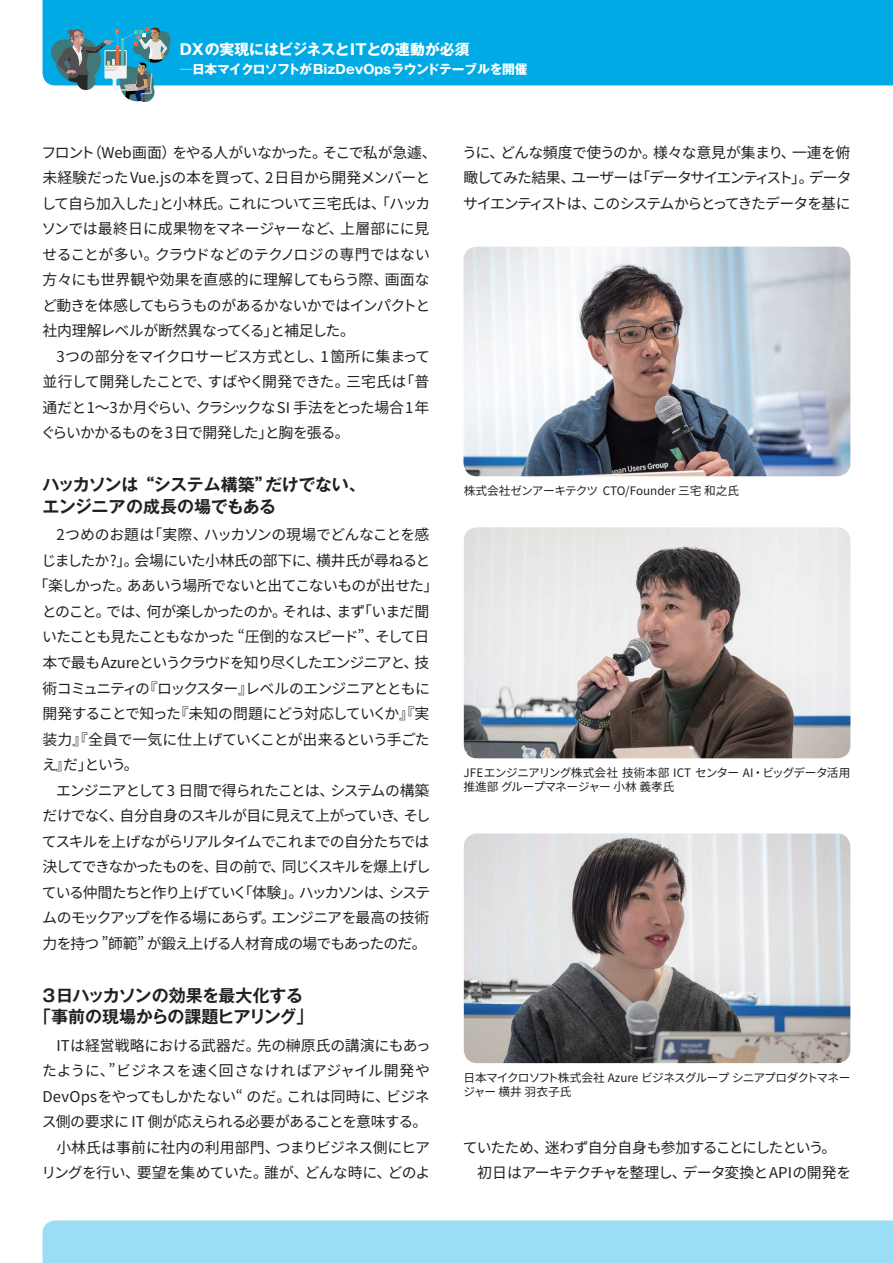
<style>
.page{position:relative;width:893px;height:1263px;background:#fff}
.page>*{position:absolute;margin:0;border:0;box-sizing:border-box;transform-origin:0 0}
.小見出し{font:700 16.95px "Gothic MB101 Pro De";letter-spacing:-.02em;color:#231f20}
.本文{font:14.85px/25.5px "Source Han Sans JP";letter-spacing:-.05em;color:#231f20;text-align:justify}
.本文-2{font:14.85px "Source Han Sans JP";letter-spacing:-.075em;color:#231f20}
.本文-3{font:14.85px/25.5px "Source Han Sans JP";letter-spacing:-.025em;color:#231f20;text-align:right}
.本文-4{font:14.85px "Source Han Sans JP";letter-spacing:-.08em;color:#231f20}
.本文-5{font:14.85px "Source Han Sans JP";letter-spacing:-.07em;color:#231f20}
.本文-6{font:14.85px "Source Han Sans JP";letter-spacing:-.02em;color:#231f20}
.t1{font:700 14.85px "Gothic MB101 Pro";color:#fff}
.t2{font:700 12.75px "Gothic MB101 Pro";letter-spacing:-.01em;color:#fff}
.キャプション{font:11.7px/13.8px "Source Han Sans JP";letter-spacing:-.035em;color:#231f20}
.キャプション-2{font:11.7px/13.8px "Source Han Sans JP";letter-spacing:-.07em;color:#231f20}
.キャプション-3{font:11.7px "Source Han Sans JP";color:#231f20}
</style>
<div class="page">
<div style="left:43px;top:0;width:850px;height:85px;background:#00abe5"></div>
<div style="left:43px;top:1220px;width:850px;height:43px;background:#9addf4"></div>
<svg style="left:50px;top:27px;width:121px;height:75px"></svg>
<img style="left:463px;top:247px;width:387px;height:229px">
<img style="left:464px;top:527px;width:386px;height:231px">
<img style="left:464px;top:833px;width:386px;height:230px">
<p class="t1" style="left:180px;top:37px;width:291px">DXの実現にはビジネスとITとの連動が必須</p>
<p class="t2" style="left:180px;top:59px;width:349px">─日本マイクロソフトがBizDevOpsラウンドテーブルを開催</p>
<p class="本文" style="left:41px;top:140px;width:397px;text-align:left">フロント（Web画面）をやる人がいなかった。そこで私が急遽、未経験だったVue.jsの本を買って、2日目から開発メンバーとして自ら加入した」と小林氏。これについて三宅氏は、「ハッカソンでは最終日に成果物をマネージャーなど、上層部にに見せることが多い。クラウドなどのテクノロジの専門ではない方々にも世界観や効果を直感的に理解してもらう際、画面など動きを体感してもらうものがあるかないかではインパクトと社内理解レベルが断然異なってくる」と補足した。</p>
<p class="本文" style="left:41px;top:344px;width:391px;text-indent:15px">3つの部分をマイクロサービス方式とし、1箇所に集まって並行して開発したことで、すばやく開発できた。三宅氏は「普通だと1～3か月ぐらい、クラシックなSI 手法をとった場合1年ぐらいかかるものを3日で開発した」と胸を張る。</p>
<p class="小見出し" style="left:43px;top:471px;width:325px">ハッカソンは “システム構築”だけでない、</p>
<p class="小見出し" style="left:43px;top:492px;width:235px">エンジニアの成長の場でもある</p>
<p class="本文-6" style="left:56px;top:527px;width:375px">2つめのお題は「実際、ハッカソンの現場でどんなことを感</p>
<p class="本文" style="left:42px;top:548px;width:391px">じましたか?」。会場にいた小林氏の部下に、横井氏が尋ねると</p>
<p class="本文" style="left:34px;top:573px;width:406px">「楽しかった。ああいう場所でないと出てこないものが出せた」</p>
<p class="本文" style="left:42px;top:599px;width:389px">とのこと。では、何が楽しかったのか。それは、まず「いまだ聞</p>
<p class="本文-4" style="left:42px;top:629px;width:389px">いたことも見たこともなかった “圧倒的なスピード”、そして日</p>
<p class="本文-2" style="left:43px;top:654px;width:388px">本で最もAzureというクラウドを知り尽くしたエンジニアと、技</p>
<p class="本文-2" style="left:43px;top:680px;width:389px">術コミュニティの『ロックスター』レベルのエンジニアとともに</p>
<p class="本文-5" style="left:43px;top:705px;width:388px">開発することで知った『未知の問題にどう対応していくか』『実</p>
<p class="本文" style="left:43px;top:727px;width:389px">装力』『全員で一気に仕上げていくことが出来るという手ごた</p>
<p class="本文" style="left:42px;top:752px;width:98px">え』だ」という。</p>
<p class="本文" style="left:42px;top:778px;width:390px;text-indent:14px">エンジニアとして3 日間で得られたことは、システムの構築だけでなく、自分自身のスキルが目に見えて上がっていき、そしてスキルを上げながらリアルタイムでこれまでの自分たちでは決してできなかったものを、目の前で、同じくスキルを爆上げしている仲間たちと作り上げていく「体験」。ハッカソンは、システムのモックアップを作る場にあらず。エンジニアを最高の技術力を持つ ”師範” が鍛え上げる人材育成の場でもあったのだ。</p>
<p class="小見出し" style="left:43px;top:981px;width:262px">3日ハッカソンの効果を最大化する</p>
<p class="小見出し" style="left:34px;top:1002px;width:281px">「事前の現場からの課題ヒアリング」</p>
<p class="本文" style="left:42px;top:1033px;width:390px;text-indent:15px">ITは経営戦略における武器だ。先の榊原氏の講演にもあったように、”ビジネスを速く回さなければアジャイル開発やDevOpsをやってもしかたない“ のだ。これは同時に、ビジネス側の要求に IT 側が応えられる必要があることを意味する。</p>
<p class="本文-3" style="left:41px;top:1135px;width:391px">小林氏は事前に社内の利用部門、つまりビジネス側にヒアリングを行い、要望を集めていた。誰が、どんな時に、どのよ</p>
<p class="本文" style="left:462px;top:140px;width:391px">うに、どんな頻度で使うのか。様々な意見が集まり、一連を俯瞰してみた結果、ユーザーは「データサイエンティスト」。データサイエンティストは、このシステムからとってきたデータを基に</p>
<p class="キャプション-3" style="left:464px;top:484px;width:277px">株式会社ゼンアーキテクツ CTO/Founder 三宅 和之氏</p>
<p class="キャプション" style="left:463px;top:766px;width:388px">JFEエンジニアリング株式会社 技術本部 ICT センター AI・ビッグデータ活用推進部 グループマネージャー 小林 義孝氏</p>
<p class="キャプション-2" style="left:463px;top:1071px;width:388px">日本マイクロソフト株式会社 Azure ビジネスグループ シニアプロダクトマネージャー 横井 羽衣子氏</p>
<p class="本文" style="left:463px;top:1135px;width:375px">ていたため、迷わず自分自身も参加することにしたという。</p>
<p class="本文" style="left:477px;top:1160px;width:376px">初日はアーキテクチャを整理し、データ変換とAPIの開発を</p>
</div>
